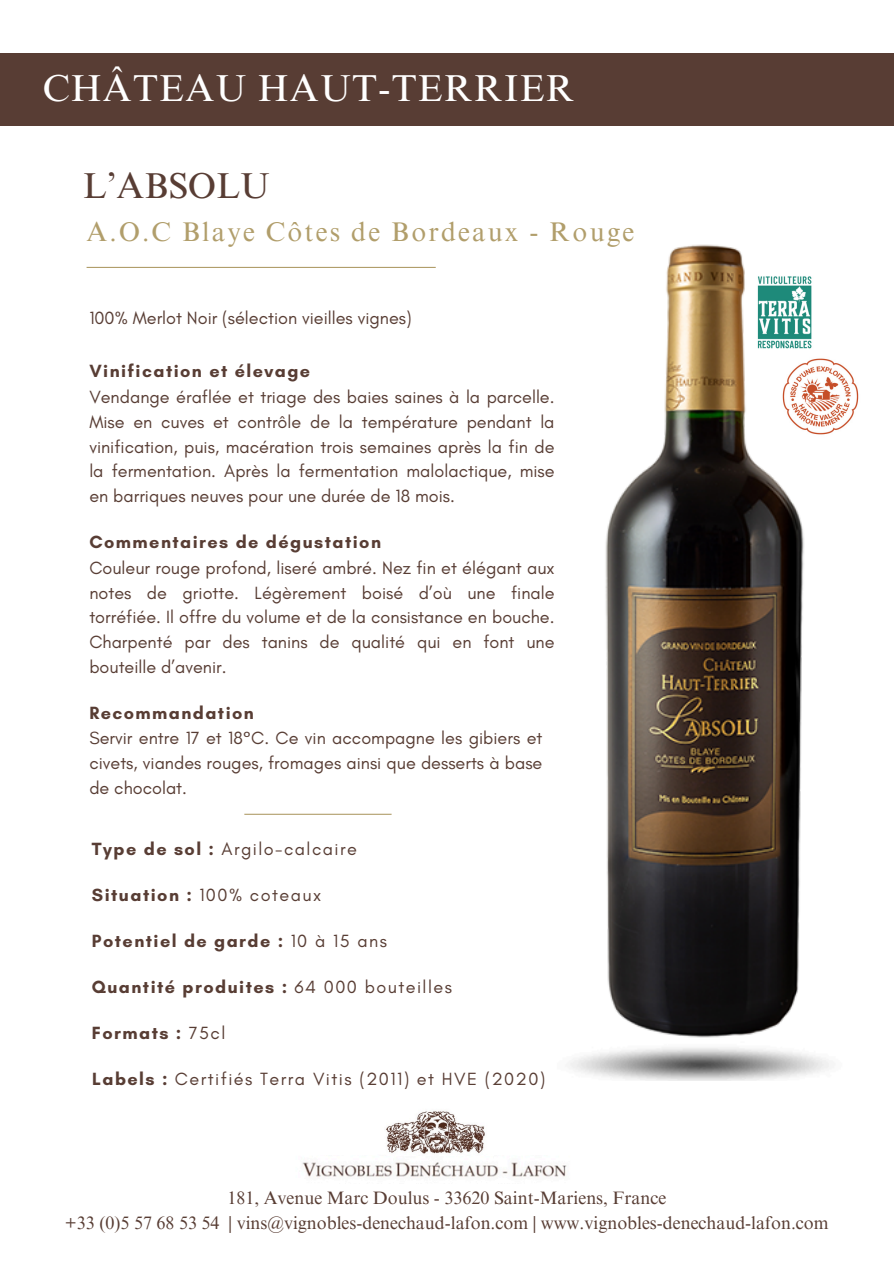
<style>
.page{position:relative;width:894px;height:1264px;background:#fff}
.page>*{position:absolute;margin:0;border:0;box-sizing:border-box;transform-origin:0 0}
.t1{font:37.5px "Times NRMT Pro";letter-spacing:.03em;color:#fff}
.t2{font:36px "Times NRMT Pro";color:#583d34}
.t3{font:27px "Times NRMT Pro";letter-spacing:.08em;color:#b19e6b}
.t4{font:18px/24.8px "Glacial Indifference";color:#583d34;text-align:justify}
.t5{font:18px "Times NRMT Pro";color:#583d34}
.t6{font:700 18px "Glacial Indifference";letter-spacing:.08em;color:#583d34}
.t7{font:18px "Glacial Indifference";letter-spacing:.08em;color:#583d34}
.s1{font-weight:700}
.s2{font-weight:400}
</style>
<div class="page">
<img style="left:570px;top:1047px;width:259px;height:32px">
<img style="left:605px;top:244px;width:199px;height:793px">
<img style="left:753px;top:272px;width:59px;height:82px">
<img style="left:778px;top:354px;width:81px;height:85px">
<div style="left:0;top:53px;width:893px;height:73px;background:#583d34"></div>
<hr style="left:87px;top:267px;width:348px;height:1px;background:#b19e6b">
<img style="left:302px;top:1162px;width:265px;height:16px">
<img style="left:386px;top:1111px;width:99px;height:43px">
<hr style="left:244px;top:813px;width:147px;height:1px;background:#b19e6b">
<h3 class="t1" style="left:43px;top:74px;width:533px">CHÂTEAU HAUT-TERRIER</h3>
<p class="t2" style="left:83px;top:172px;width:188px">L’ABSOLU</p>
<p class="t3" style="left:87px;top:222px;width:549px">A.O.C Blaye Côtes de Bordeaux - Rouge</p>
<h3 class="t4" style="left:89px;top:305px;width:324px">100% Merlot Noir (sélection vieilles vignes)</h3>
<p class="t6" style="left:89px;top:360px;width:222px">Vinification et élevage</p>
<p class="t4" style="left:89px;top:384px;width:466px">Vendange éraflée et triage des baies saines à la parcelle.<br>Mise en cuves et contrôle de la température pendant la vinification, puis, macération trois semaines après la fin de la fermentation. Après la fermentation malolactique, mise en barriques neuves pour une durée de 18 mois.</p>
<p class="t6" style="left:89px;top:531px;width:293px">Commentaires de dégustation</p>
<p class="t4" style="left:89px;top:555px;width:466px">Couleur rouge profond, liseré ambré. Nez fin et élégant aux notes de griotte. Légèrement boisé d’où une finale torréfiée. Il offre du volume et de la consistance en bouche.<br>Charpenté par des tanins de qualité qui en font une bouteille d’avenir.</p>
<p class="t6" style="left:89px;top:701px;width:166px">Recommandation</p>
<p class="t4" style="left:89px;top:725px;width:454px">Servir entre 17 et 18°C. Ce vin accompagne les gibiers et civets, viandes rouges, fromages ainsi que desserts à base de chocolat.</p>
<p class="t7" style="left:92px;top:837px;width:266px"><span class="s1">Type de sol :</span> Argilo-calcaire</p>
<p class="t7" style="left:92px;top:883px;width:230px"><span class="s1">Situation :</span> 100% coteaux</p>
<p class="t6" style="left:92px;top:929px;width:296px">Potentiel de garde : <span class="s2">10 à 15 ans</span></p>
<p class="t6" style="left:92px;top:975px;width:361px">Quantité produites : <span class="s2">64 000 bouteilles</span></p>
<p class="t6" style="left:92px;top:1021px;width:135px">Formats : <span class="s2">75cl</span></p>
<p class="t7" style="left:92px;top:1067px;width:454px"><span class="s1">Labels :</span> Certifiés Terra Vitis (2011) et HVE (2020)</p>
<p class="t5" style="left:227px;top:1190px;width:440px">181, Avenue Marc Doulus - 33620 Saint-Mariens, France</p>
<h3 class="t5" style="left:65px;top:1215px;width:765px">+33 (0)5 57 68 53 54 | vins@vignobles-denechaud-lafon.com | www.vignobles-denechaud-lafon.com</h3>
</div>
